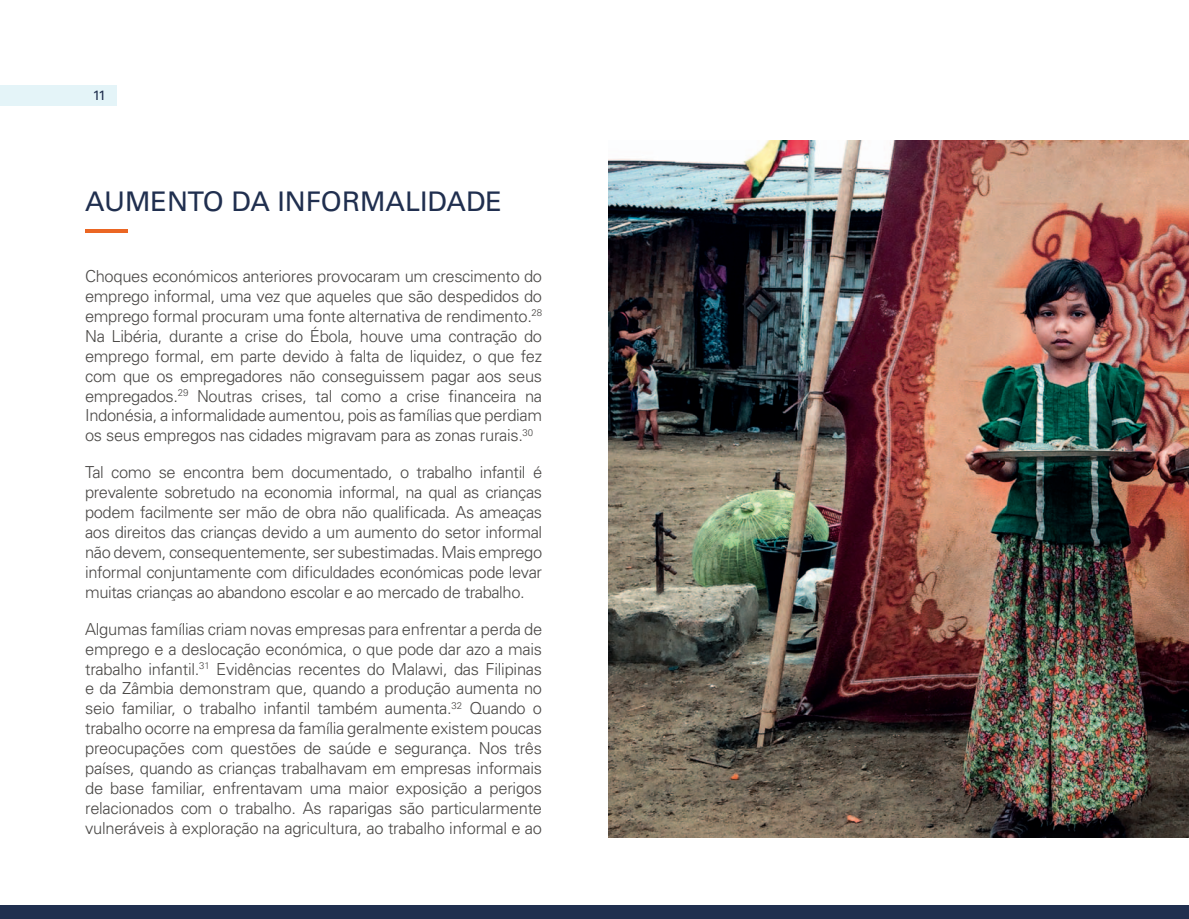
<style>
.page{position:relative;width:1189px;height:919px;background:#fff}
.page>*{position:absolute;margin:0;border:0;box-sizing:border-box;transform-origin:0 0}
.t1{font:27px "Univers LT Std";color:#202f4f}
.t2{font:300 16.5px/20px "Univers";letter-spacing:-.02em;color:#4a4846;text-align:justify}
.t3{font:13.5px "Univers LT Std";color:#202f4f}
</style>
<div class="page">
<div style="left:0;top:905px;width:1188px;height:13px;background:#202f4f"></div>
<img style="left:608px;top:140px;width:580px;height:696px">
<hr style="left:85px;top:229px;width:43px;height:3px;background:#eb6623">
<div style="left:0;top:85px;width:117px;height:21px;background:#e4f4f8"></div>
<p class="t3" style="left:93px;top:89px;width:15px">11</p>
<h1 class="t1" style="left:85px;top:188px;width:418px">AUMENTO DA INFORMALIDADE</h1>
<p class="t2" style="left:85px;top:267px;width:458px">Choques económicos anteriores provocaram um crescimento do emprego informal, uma vez que aqueles que são despedidos do emprego formal procuram uma fonte alternativa de rendimento.<sup>28<br></sup>Na Libéria, durante a crise do Ébola, houve uma contração do emprego formal, em parte devido à falta de liquidez, o que fez com que os empregadores não conseguissem pagar aos seus empregados.<sup>29</sup> Noutras crises, tal como a crise financeira na Indonésia, a informalidade aumentou, pois as famílias que perdiam os seus empregos nas cidades migravam para as zonas rurais.<sup>30</sup></p>
<p class="t2" style="left:85px;top:463px;width:458px">Tal como se encontra bem documentado, o trabalho infantil é prevalente sobretudo na economia informal, na qual as crianças podem facilmente ser mão de obra não qualificada. As ameaças aos direitos das crianças devido a um aumento do setor informal não devem, consequentemente, ser subestimadas. Mais emprego informal conjuntamente com dificuldades económicas pode levar muitas crianças ao abandono escolar e ao mercado de trabalho.</p>
<p class="t2" style="left:85px;top:620px;width:458px">Algumas famílias criam novas empresas para enfrentar a perda de emprego e a deslocação económica, o que pode dar azo a mais trabalho infantil.<sup>31</sup> Evidências recentes do Malawi, das Filipinas e da Zâmbia demonstram que, quando a produção aumenta no seio familiar, o trabalho infantil também aumenta.<sup>32</sup> Quando o trabalho ocorre na empresa da família geralmente existem poucas preocupações com questões de saúde e segurança. Nos três países, quando as crianças trabalhavam em empresas informais de base familiar, enfrentavam uma maior exposição a perigos relacionados com o trabalho. As raparigas são particularmente vulneráveis à exploração na agricultura, ao trabalho informal e ao</p>
</div>
